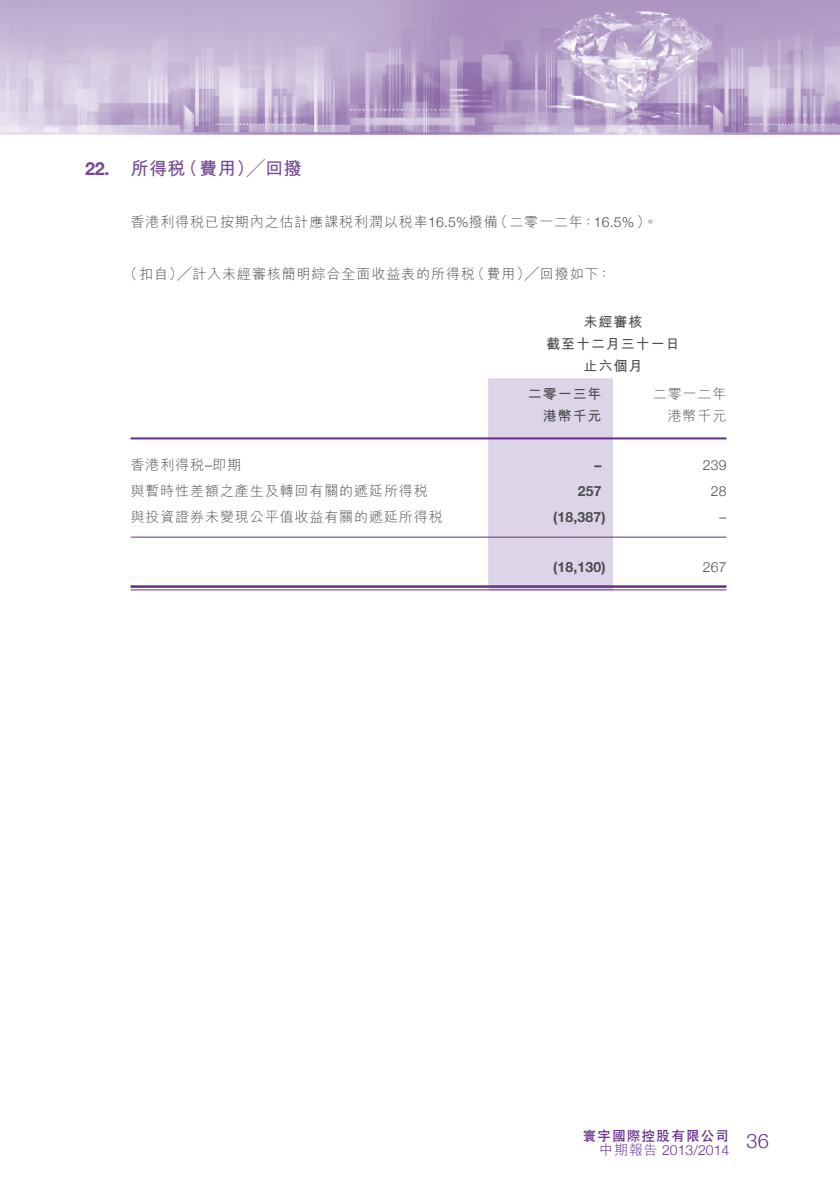
<style>
.page{position:relative;width:840px;height:1191px;background:#fff}
.page>*{position:absolute;margin:0;border:0;box-sizing:border-box;transform-origin:0 0}
.t1{font:300 20px "Helvetica Neue";color:#642d89}
.Notes_HD1{font:700 18px "M Hei HK";letter-spacing:.03em;color:#764896}
.Notes_HD1-2{font:700 18px "Helvetica Neue";color:#764896}
.Notes{font:300 14px "M Hei HK";letter-spacing:.065em;color:#4b4c4d}
.Notes-2{font:700 14px "M Hei HK";letter-spacing:.065em;color:#4b4c4d}
.Notes-3{font:700 14px "Helvetica Neue";letter-spacing:.015em;color:#4b4c4d}
.t2{font:300 14px "Helvetica Neue";letter-spacing:.005em;color:#642d89}
.t3{font:700 14px "C Hei 2 HK";letter-spacing:.055em;color:#642d89}
.Notes-4{font:300 14px "Helvetica Neue";letter-spacing:.015em;color:#4b4c4d}
.s1{font-family:"Helvetica Neue"}
.s2{font-family:"M Hei HK"}
</style>
<div class="page">
<img style="left:1px;top:0;width:838px;height:134px">
<img style="left:0;top:0;width:1px;height:134px">
<div style="left:488px;top:378px;width:124px;height:211px;background:#ddd4e7"></div>
<hr style="left:130px;top:437px;width:358px;height:2px;background:#642d89">
<hr style="left:488px;top:437px;width:124px;height:2px;background:#642d89">
<hr style="left:612px;top:437px;width:114px;height:2px;background:#642d89">
<hr style="left:130px;top:536px;width:358px;height:1px;background:#642d89">
<hr style="left:488px;top:536px;width:124px;height:1px;background:#642d89">
<hr style="left:612px;top:536px;width:114px;height:1px;background:#642d89">
<hr style="left:130px;top:585px;width:358px;height:3px;background:#642d89">
<hr style="left:130px;top:589px;width:358px;height:1px;background:#642d89">
<hr style="left:488px;top:585px;width:124px;height:3px;background:#642d89">
<hr style="left:488px;top:589px;width:124px;height:1px;background:#642d89">
<hr style="left:612px;top:585px;width:114px;height:3px;background:#642d89">
<hr style="left:612px;top:589px;width:114px;height:1px;background:#642d89">
<p class="Notes_HD1-2" style="left:85px;top:157px;width:26px">22.</p>
<p class="Notes_HD1" style="left:180px;top:155px;width:123px">（費用）╱回撥</p>
<p class="Notes_HD1" style="left:130px;top:155px;width:57px">所得稅</p>
<p class="Notes" style="left:493px;top:215px;width:165px">（二零一二年：<span class="s1">16.5%</span> 。(</p>
<p class="Notes" style="left:130px;top:215px;width:368px">香港利得稅已按期內之估計應課稅利潤以稅率<span class="s1">16.5%</span>撥備</p>
<p class="Notes" style="left:470px;top:267px;width:142px">（費用）╱回撥如下：</p>
<p class="Notes" style="left:123px;top:267px;width:353px">（扣自）╱計入未經審核簡明綜合全面收益表的所得稅</p>
<p class="Notes-2" style="left:583px;top:311px;width:60px">未經審核</p>
<p class="Notes-2" style="left:546px;top:333px;width:135px">截至十二月三十一日</p>
<p class="Notes-2" style="left:583px;top:355px;width:60px">止六個月</p>
<p class="Notes" style="left:652px;top:386px;width:75px">二零一二年</p>
<p class="Notes-2" style="left:527px;top:383px;width:75px">二零一三年</p>
<p class="Notes-2" style="left:542px;top:405px;width:60px">港幣千元</p>
<p class="Notes" style="left:667px;top:408px;width:60px">港幣千元</p>
<p class="Notes" style="left:130px;top:457px;width:112px">香港利得稅<span class="s1">–</span>即期</p>
<p class="Notes-3" style="left:594px;top:456px;width:8px">–</p>
<p class="Notes-4" style="left:702px;top:456px;width:25px">239</p>
<p class="Notes" style="left:130px;top:483px;width:299px">與暫時性差額之產生及轉回有關的遞延所得稅</p>
<p class="Notes-3" style="left:577px;top:482px;width:25px">257</p>
<p class="Notes-4" style="left:710px;top:482px;width:17px">28</p>
<p class="Notes" style="left:130px;top:509px;width:313px">與投資證券未變現公平值收益有關的遞延所得稅</p>
<p class="Notes-3" style="left:553px;top:508px;width:54px">)18,387(</p>
<p class="Notes-4" style="left:719px;top:508px;width:8px">–</p>
<p class="Notes-3" style="left:553px;top:558px;width:54px">)18,130(</p>
<p class="Notes-4" style="left:702px;top:558px;width:25px">267</p>
<p class="t3" style="left:582px;top:1129px;width:148px">寰宇國際控股有限公司</p>
<p class="t2" style="left:599px;top:1141px;width:131px"><span class="s2">中期報告</span> 2013/2014</p>
<h1 class="t1" style="left:746px;top:1128px;width:24px">36</h1>
</div>
